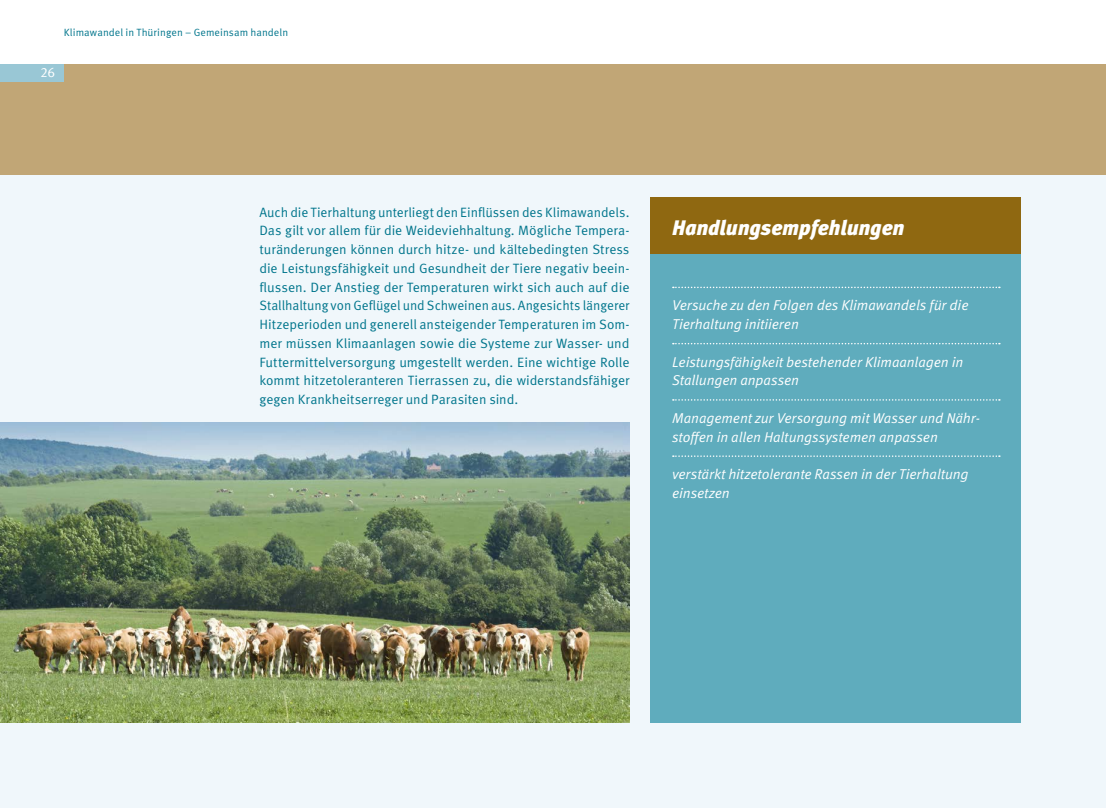
<style>
.page{position:relative;width:1106px;height:808px;background:#fff}
.page>*{position:absolute;margin:0;border:0;box-sizing:border-box;transform-origin:0 0}
.t1{font:italic 900 21px "Meta Pro";letter-spacing:-.015em;color:#fff}
.t2{font:italic 14.25px/18.8px "Meta Pro";letter-spacing:-.01em;color:#fff}
.t3{font:13.5px/18.8px "Meta Pro";color:#00758c;text-align:justify}
.t4{font:13.5px "Meta Pro";color:#fff}
.t5{font:10.5px "Meta Pro";letter-spacing:.005em;color:#00758c}
</style>
<div class="page">
<div style="left:0;top:174px;width:1106px;height:634px;background:#f0f7fb"></div>
<div style="left:0;top:64px;width:1106px;height:110px;background:#c1a676"></div>
<div style="left:0;top:64px;width:64px;height:18px;background:#99c7d5"></div>
<img style="left:0;top:423px;width:629px;height:300px">
<div style="left:651px;top:198px;width:369px;height:56px;background:#8f6811"></div>
<div style="left:651px;top:254px;width:369px;height:469px;background:#5facbd"></div>
<svg style="left:673px;top:287px;width:326px;height:1px"></svg>
<svg style="left:673px;top:343px;width:326px;height:1px"></svg>
<svg style="left:673px;top:399px;width:326px;height:2px"></svg>
<svg style="left:673px;top:455px;width:326px;height:2px"></svg>
<p class="t5" style="left:64px;top:25px;width:226px">Klimawandel in Thüringen – Gemeinsam handeln</p>
<p class="t4" style="left:40px;top:64px;width:16px">26</p>
<p class="t3" style="left:259px;top:203px;width:371px">Auch die Tierhaltung unterliegt den Einflüssen des Klimawandels.<br>Das gilt vor allem für die Weideviehhaltung. Mögliche Tempera&shy;turänderungen können durch hitze- und kältebedingten Stress die Leistungsfähigkeit und Gesundheit der Tiere negativ beein&shy;flussen. Der Anstieg der Temperaturen wirkt sich auch auf die Stallhaltung von Geflügel und Schweinen aus. Angesichts längerer Hitzeperioden und generell ansteigender Temperaturen im Som&shy;mer müssen Klimaanlagen sowie die Systeme zur Wasser- und Futtermittelversorgung umgestellt werden. Eine wichtige Rolle kommt hitzetoleranteren Tierrassen zu, die widerstandsfähiger gegen Krankheitserreger und Parasiten sind.</p>
<h3 class="t1" style="left:672px;top:214px;width:234px">Handlungsempfehlungen</h3>
<p class="t2" style="left:672px;top:296px;width:298px">Versuche zu den Folgen des Klimawandels für die<br>Tierhaltung initiieren</p>
<p class="t2" style="left:672px;top:353px;width:293px">Leistungsfähigkeit bestehender Klimaanlagen in<br>Stallungen anpassen</p>
<p class="t2" style="left:672px;top:409px;width:309px">Management zur Versorgung mit Wasser und Nähr&shy;stoffen in allen Haltungssystemen anpassen</p>
<p class="t2" style="left:672px;top:465px;width:298px">verstärkt hitzetolerante Rassen in der Tierhaltung einsetzen</p>
</div>
